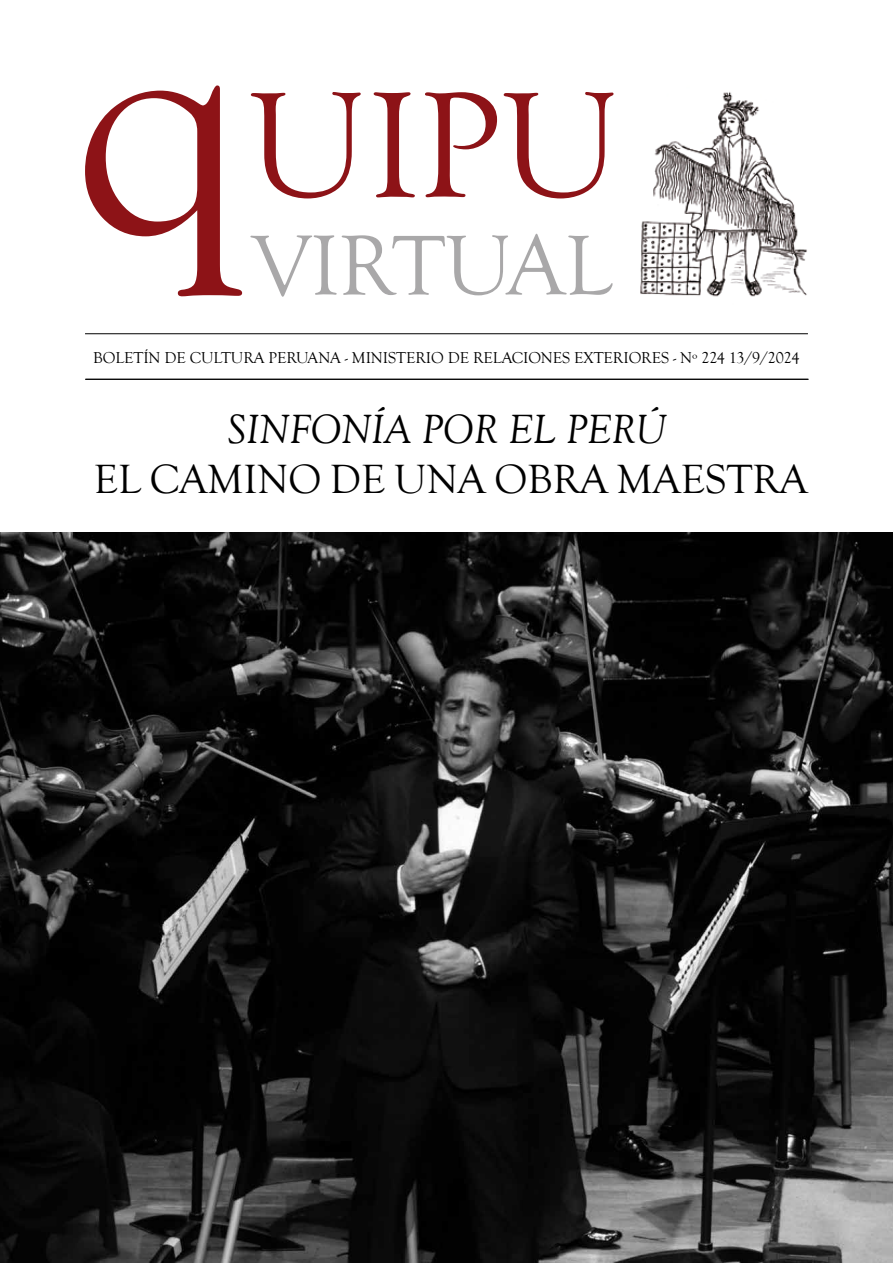
<style>
.page{position:relative;width:893px;height:1263px;background:#fff}
.page>*{position:absolute;margin:0;border:0;box-sizing:border-box;transform-origin:0 0}
.t1{font:87.45px "Goudy Old Style T";color:#a9a8a9}
.t2{font:42px "Goudy Old Style T";color:#000}
.t3{font:italic 42px "Goudy Old Style T";color:#000}
.t4{font:16.2px "Goudy Old Style T";letter-spacing:-.005em;color:#000}
</style>
<div class="page">
<hr style="left:85px;top:333px;width:723px;height:1px;background:#000">
<hr style="left:85px;top:379px;width:723px;height:1px;background:#000">
<hr style="left:86px;top:379px;width:723px;height:1px;background:#000">
<svg style="left:85px;top:85px;width:157px;height:211px"></svg>
<svg style="left:251px;top:92px;width:110px;height:106px"></svg>
<svg style="left:374px;top:92px;width:41px;height:105px"></svg>
<svg style="left:425px;top:92px;width:72px;height:105px"></svg>
<svg style="left:504px;top:92px;width:109px;height:106px"></svg>
<img style="left:640px;top:92px;width:167px;height:205px">
<img style="left:0;top:533px;width:893px;height:730px">
<h1 class="t1" style="left:252px;top:218px;width:361px">VIRTUAL</h1>
<p class="t4" style="left:93px;top:348px;width:708px">BOLETÍN DE CULTURA PERUANA - MINISTERIO DE RELACIONES EXTERIORES - Nº 224 13/9/2024</p>
<h2 class="t3" style="left:227px;top:407px;width:440px">SINFONÍA POR EL PERÚ</h2>
<h2 class="t2" style="left:94px;top:456px;width:716px">EL CAMINO DE UNA OBRA MAESTRA</h2>
</div>
